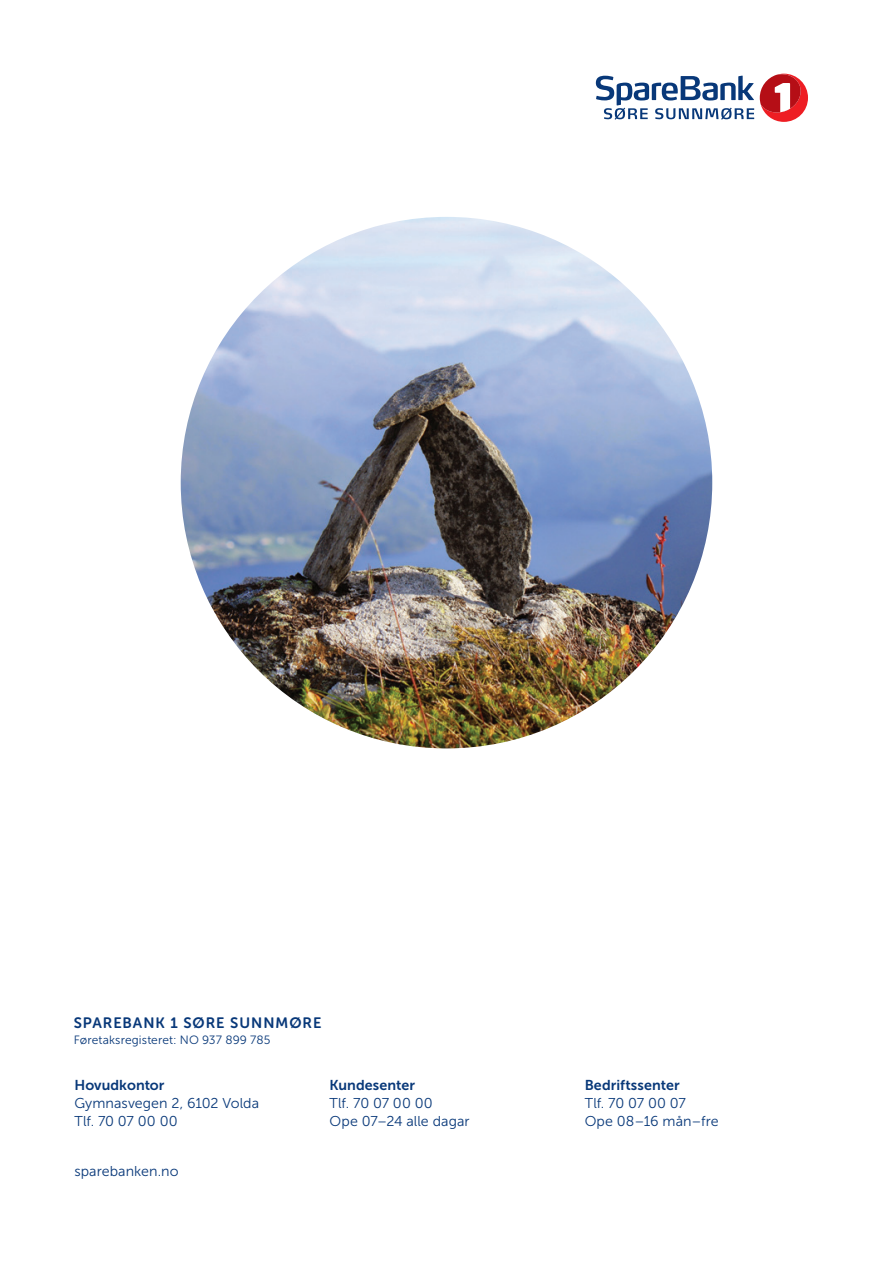
<style>
.page{position:relative;width:893px;height:1263px;background:#fff}
.page>*{position:absolute;margin:0;border:0;box-sizing:border-box;transform-origin:0 0}
.t1{font:15px "Museo Sans Rounded 700";letter-spacing:.07em;color:#083879}
.t2{font:14.25px/18px "Museo Sans 300";letter-spacing:.005em;color:#083879}
.t3{font:14.25px "Museo Sans 700";letter-spacing:.005em;color:#083879}
.t4{font:12px "Museo Sans 300";letter-spacing:.01em;color:#083879}
</style>
<div class="page">
<img style="left:181px;top:217px;width:531px;height:531px;border-radius:266px">
<svg style="left:596px;top:76px;width:158px;height:44px"></svg>
<svg style="left:760px;top:73px;width:48px;height:49px"></svg>
<p class="t1" style="left:74px;top:1014px;width:249px">SPAREBANK 1 SØRE SUNNMØRE</p>
<p class="t4" style="left:74px;top:1033px;width:198px">Føretaksregisteret: NO 937 899 785</p>
<p class="t3" style="left:74px;top:1077px;width:92px">Hovudkontor</p>
<p class="t2" style="left:74px;top:1094px;width:186px">Gymnasvegen 2, 6102 Volda<br>Tlf. 70 07 00 00</p>
<p class="t3" style="left:330px;top:1077px;width:87px">Kundesenter</p>
<p class="t2" style="left:330px;top:1094px;width:142px">Tlf. 70 07 00 00<br>Ope 07–24 alle dagar</p>
<p class="t2" style="left:74px;top:1162px;width:106px">sparebanken.no</p>
<p class="t3" style="left:585px;top:1077px;width:96px">Bedriftssenter</p>
<p class="t2" style="left:585px;top:1094px;width:136px">Tlf. 70 07 00 07<br>Ope 08–16 mån–fre</p>
</div>
